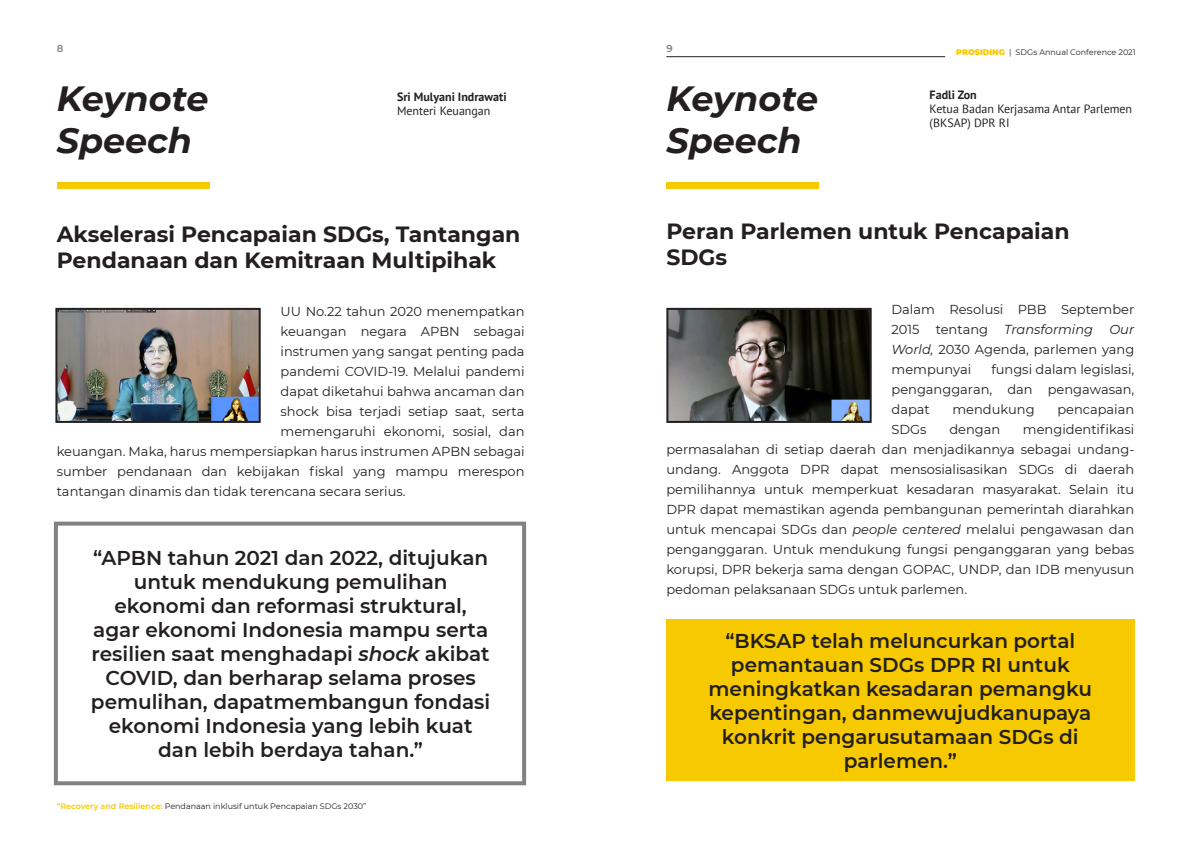
<style>
.page{position:relative;width:1191px;height:842px;background:#fff}
.page>*{position:absolute;margin:0;border:0;box-sizing:border-box;transform-origin:0 0}
.t1{font:italic 700 35px/42px "Montserrat";color:#231f20}
.t2{font:700 22px/26.4px "Montserrat";color:#231f20}
.t3{font:600 20px/24px "Montserrat";color:#231f20;text-align:center}
.t4{font:13px/20px "Montserrat";color:#231f20;text-align:justify}
.t5{font:12px/14.4px "PT Sans";color:#231f20}
.t6{font:700 12px "PT Sans";color:#231f20}
.t7{font:600 10px "Montserrat";color:#808285}
.t8{font:8px "Montserrat";color:#231f20}
.s1{font-weight:900;color:#f7c900}
.s2{font-style:italic}
.s3{font-weight:600;color:#f7c900}
</style>
<div class="page">
<div style="left:666px;top:619px;width:468px;height:162px;background:#f7c900"></div>
<div style="left:57px;top:183px;width:152px;height:6px;background:#f7c900"></div>
<div style="left:666px;top:183px;width:153px;height:6px;background:#f7c900"></div>
<img style="left:58px;top:311px;width:200px;height:109px">
<div style="left:55px;top:308px;width:206px;height:115px;border:2px solid #231f20"></div>
<img style="left:669px;top:311px;width:199px;height:109px">
<div style="left:666px;top:308px;width:205px;height:115px;border:2px solid #231f20"></div>
<div style="left:54px;top:522px;width:472px;height:263px;border:4px solid #808285"></div>
<hr style="left:666px;top:56px;width:279px;height:1px;background:#231f20">
<p class="t7" style="left:57px;top:41px;width:8px">8</p>
<p class="t7" style="left:666px;top:41px;width:8px">9</p>
<p class="t1" style="left:57px;top:75px;width:153px">Keynote<br>Speech</p>
<p class="t6" style="left:397px;top:89px;width:111px">Sri Mulyani Indrawati</p>
<p class="t5" style="left:397px;top:104px;width:95px">Menteri Keuangan</p>
<p class="t1" style="left:666px;top:75px;width:153px">Keynote<br>Speech</p>
<p class="t8" style="left:956px;top:47px;width:181px"><span class="s1">PROSIDING</span> | SDGs Annual Conference 2021</p>
<p class="t6" style="left:929px;top:86px;width:49px">Fadli Zon</p>
<p class="t5" style="left:929px;top:101px;width:204px">Ketua Badan Kerjasama Antar Parlemen (BKSAP) DPR RI</p>
<p class="t2" style="left:57px;top:219px;width:465px">Akselerasi Pencapaian SDGs, Tantangan<br>Pendanaan dan Kemitraan Multipihak</p>
<p class="t4" style="left:280px;top:301px;width:245px">UU No.22 tahun 2020 menempatkan</p>
<p class="t4" style="left:280px;top:321px;width:245px">keuangan negara APBN sebagai</p>
<p class="t4" style="left:280px;top:341px;width:245px">instrumen yang sangat penting pada</p>
<p class="t4" style="left:280px;top:361px;width:245px">pandemi COVID-19. Melalui pandemi</p>
<p class="t4" style="left:280px;top:381px;width:245px">dapat diketahui bahwa ancaman dan</p>
<p class="t4" style="left:280px;top:401px;width:245px">shock bisa terjadi setiap saat, serta</p>
<p class="t4" style="left:280px;top:421px;width:245px">memengaruhi ekonomi, sosial, dan</p>
<p class="t4" style="left:57px;top:441px;width:469px">keuangan. Maka, harus mempersiapkan harus instrumen APBN sebagai</p>
<p class="t4" style="left:57px;top:461px;width:469px">sumber pendanaan dan kebijakan fiskal yang mampu merespon</p>
<p class="t4" style="left:57px;top:481px;width:350px">tantangan dinamis dan tidak terencana secara serius.</p>
<p class="t3" style="left:91px;top:545px;width:401px">“APBN tahun 2021 dan 2022, ditujukan untuk mendukung pemulihan ekonomi dan reformasi struktural, agar ekonomi Indonesia mampu serta resilien saat menghadapi <span class="s2">shock</span> akibat COVID, dan berharap selama proses pemulihan, dapatmembangun fondasi ekonomi Indonesia yang lebih kuat dan lebih berdaya tahan.”</p>
<p class="t8" style="left:57px;top:801px;width:311px"><span class="s3">“Recovery and Resilience:</span> Pendanaan inklusif untuk Pencapaian SDGs 2030”</p>
<p class="t2" style="left:666px;top:216px;width:405px">Peran Parlemen untuk Pencapaian<br>SDGs</p>
<p class="t4" style="left:891px;top:299px;width:244px">Dalam Resolusi PBB September 2015 tentang <span class="s2">Transforming Our World,</span> 2030 Agenda, parlemen yang mempunyai</p>
<p class="t4" style="left:891px;top:359px;width:244px;text-indent:100px">fungsi dalam legislasi, penganggaran, dan pengawasan, dapat</p>
<p class="t4" style="left:952px;top:399px;width:84px">mendukung</p>
<p class="t4" style="left:1057px;top:399px;width:78px">pencapaian</p>
<p class="t4" style="left:666px;top:419px;width:469px;text-indent:356px">mengidentifikasi permasalahan di setiap daerah dan menjadikannya sebagai undang&shy;undang. Anggota DPR dapat mensosialisasikan SDGs di daerah pemilihannya untuk memperkuat kesadaran masyarakat. Selain itu DPR dapat memastikan agenda pembangunan pemerintah diarahkan untuk mencapai SDGs dan <span class="s2">people centered</span> melalui pengawasan dan penganggaran. Untuk mendukung fungsi penganggaran yang bebas korupsi, DPR bekerja sama dengan GOPAC, UNDP, dan IDB menyusun pedoman pelaksanaan SDGs untuk parlemen.</p>
<p class="t3" style="left:708px;top:628px;width:385px">“BKSAP telah meluncurkan portal pemantauan SDGs DPR RI untuk meningkatkan kesadaran pemangku kepentingan, danmewujudkanupaya konkrit pengarusutamaan SDGs di parlemen.”</p>
<p class="t4" style="left:891px;top:419px;width:37px">SDGs</p>
<p class="t4" style="left:949px;top:419px;width:52px">dengan</p>
</div>
